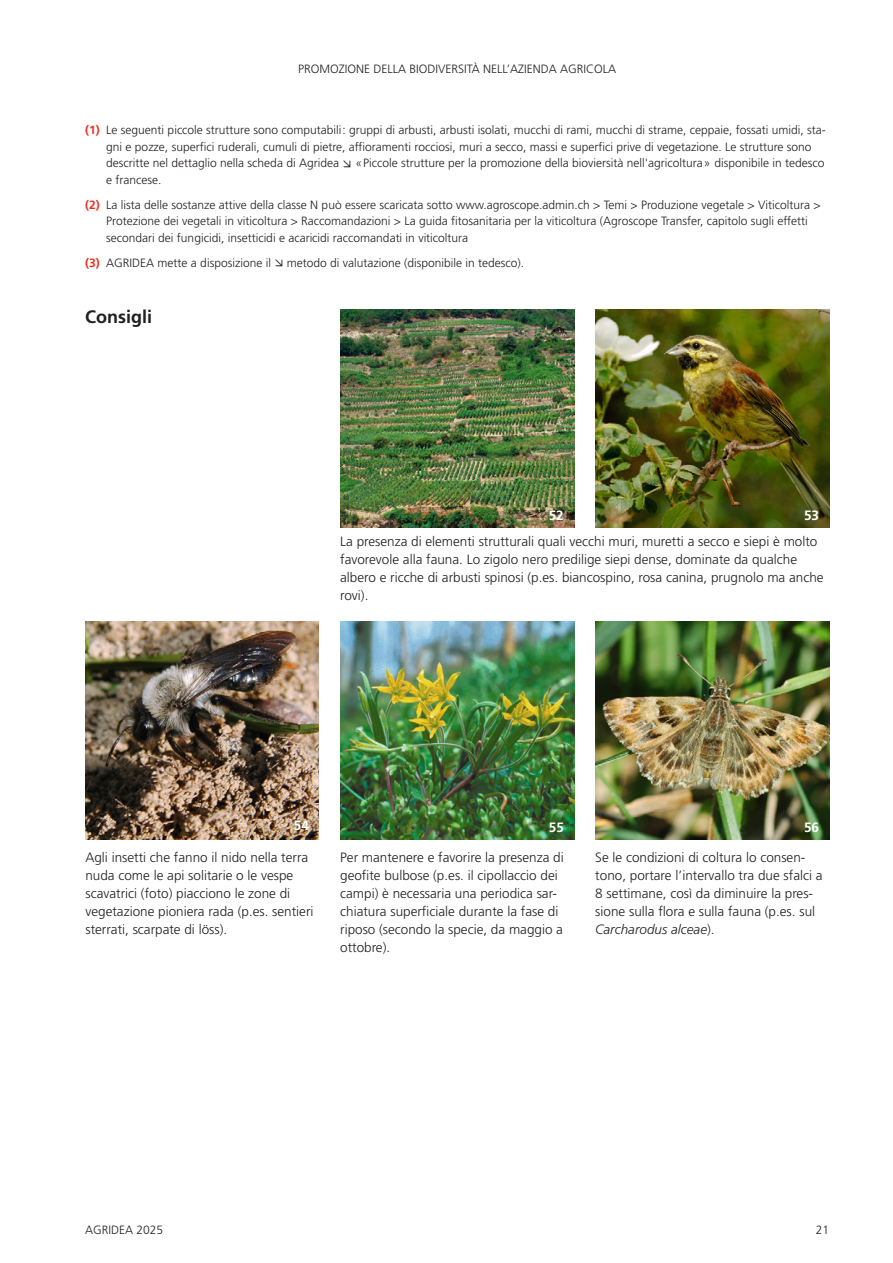
<style>
.page{position:relative;width:893px;height:1263px;background:#fff}
.page>*{position:absolute;margin:0;border:0;box-sizing:border-box;transform-origin:0 0}
.Überschrift_2_nach_1_2{font:700 18px "Frutiger LT Pro";color:#231f20}
.Standard_Grundschrift{font:300 13.5px/18px "Frutiger LT Pro";color:#231f20}
.t1{font:700 13.5px "Frutiger LT Pro";color:#fff}
.Legende_Quelle_Fussnote{font:300 12px/16.5px "Frutiger LT Pro";color:#231f20}
.s1{font-weight:700;color:#ef3122}
.s2{font-style:italic}
</style>
<div class="page">
<img style="left:595px;top:621px;width:234px;height:218px">
<img style="left:340px;top:621px;width:234px;height:218px">
<img style="left:85px;top:621px;width:234px;height:218px">
<img style="left:595px;top:309px;width:234px;height:218px">
<img style="left:340px;top:309px;width:234px;height:218px">
<p class="Legende_Quelle_Fussnote" style="left:298px;top:60px;width:320px">PROMOZIONE DELLA BIODIVERSITÀ NELL’AZIENDA AGRICOLA</p>
<p class="Legende_Quelle_Fussnote" style="left:106px;top:122px;width:721px;text-indent:-21px"><span class="s1">(1)</span> Le seguenti piccole strutture sono computabili: gruppi di arbusti, arbusti isolati, mucchi di rami, mucchi di strame, ceppaie, fossati umidi, sta&shy;gni e pozze, superfici ruderali, cumuli di pietre, affioramenti rocciosi, muri a secco, massi e superfici prive di vegetazione. Le strutture sono descritte nel dettaglio nella scheda di Agridea ➢ «Piccole strutture per la promozione della bioviersità nell'agricoltura» disponibile in tedesco e francese.</p>
<p class="Legende_Quelle_Fussnote" style="left:106px;top:197px;width:716px;text-indent:-21px"><span class="s1">(2)</span> La lista delle sostanze attive della classe N può essere scaricata sotto www.agroscope.admin.ch &gt; Temi &gt; Produzione vegetale &gt; Viticoltura &gt;<br>Protezione dei vegetali in viticoltura &gt; Raccomandazioni &gt; La guida fitosanitaria per la viticoltura (Agroscope Transfer, capitolo sugli effetti secondari dei fungicidi, insetticidi e acaricidi raccomandati in viticoltura</p>
<p class="Legende_Quelle_Fussnote" style="left:85px;top:255px;width:441px"><span class="s1">(3)</span> AGRIDEA mette a disposizione il ➢ metodo di valutazione (disponibile in tedesco).</p>
<p class="Überschrift_2_nach_1_2" style="left:85px;top:306px;width:68px">Consigli</p>
<p class="t1" style="left:549px;top:508px;width:17px">52</p>
<p class="t1" style="left:804px;top:508px;width:17px">53</p>
<p class="Standard_Grundschrift" style="left:340px;top:533px;width:485px">La presenza di elementi strutturali quali vecchi muri, muretti a secco e siepi è molto favorevole alla fauna. Lo zigolo nero predilige siepi dense, dominate da qualche albero e ricche di arbusti spinosi (p.es. biancospino, rosa canina, prugnolo ma anche rovi).</p>
<p class="t1" style="left:294px;top:817px;width:17px">54</p>
<p class="t1" style="left:549px;top:819px;width:17px">55</p>
<p class="t1" style="left:804px;top:819px;width:17px">56</p>
<p class="Standard_Grundschrift" style="left:85px;top:848px;width:230px">Agli insetti che fanno il nido nella terra nuda come le api solitarie o le vespe scavatrici (foto) piacciono le zone di vegetazione pioniera rada (p.es. sentieri sterrati, scarpate di löss).</p>
<p class="Standard_Grundschrift" style="left:595px;top:848px;width:229px">Se le condizioni di coltura lo consen&shy;tono, portare l’intervallo tra due sfalci a 8 settimane, così da diminuire la pres&shy;sione sulla flora e sulla fauna (p.es. sul <span class="s2">Carcharodus alceae</span>).</p>
<p class="Standard_Grundschrift" style="left:340px;top:848px;width:225px">Per mantenere e favorire la presenza di geofite bulbose (p.es. il cipollaccio dei campi) è necessaria una periodica sar&shy;chiatura superficiale durante la fase di riposo (secondo la specie, da maggio a ottobre).</p>
<p class="Legende_Quelle_Fussnote" style="left:85px;top:1221px;width:80px">AGRIDEA 2025</p>
<p class="Legende_Quelle_Fussnote" style="left:816px;top:1221px;width:15px">21</p>
</div>
